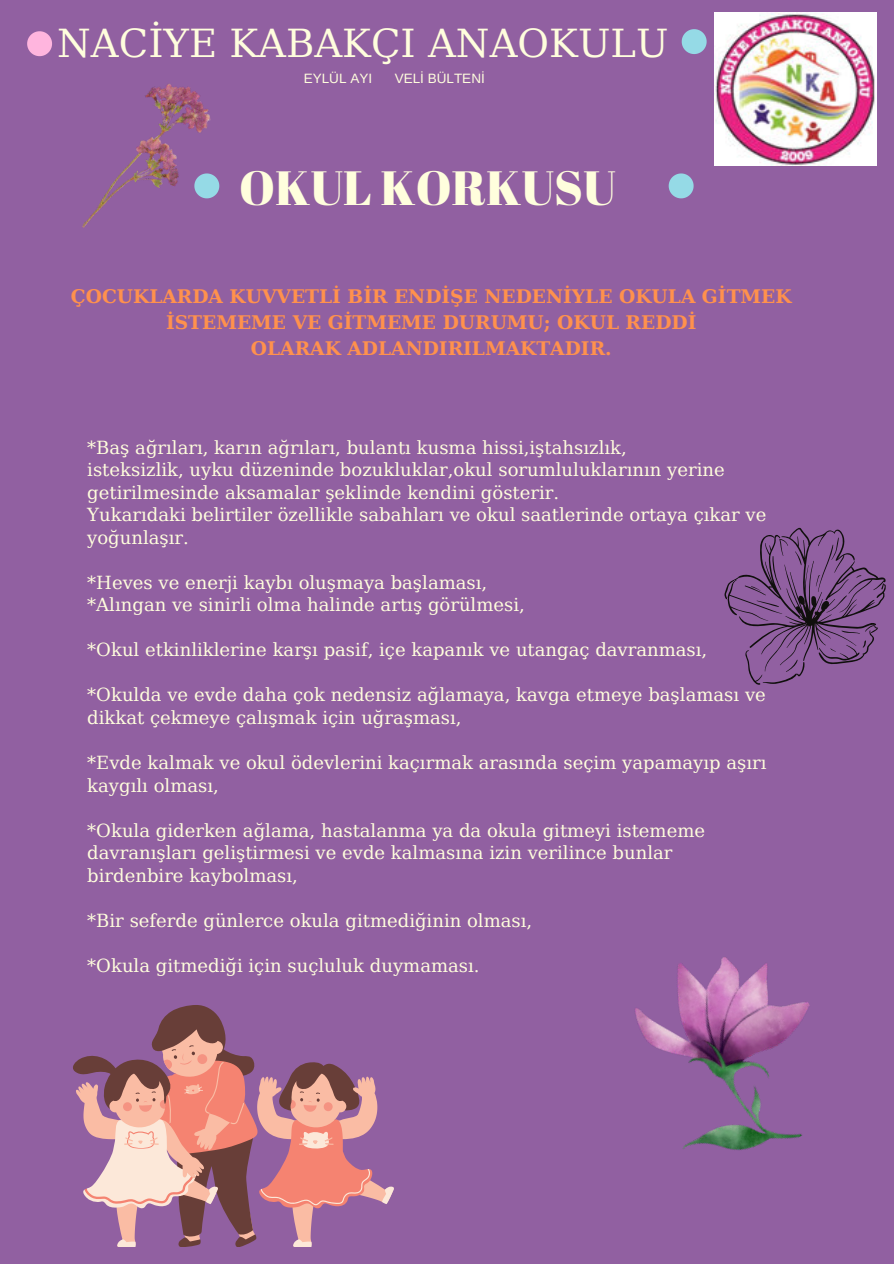
<style>
.page{position:relative;width:894px;height:1264px;background:#fff}
.page>*{position:absolute;margin:0;border:0;box-sizing:border-box;transform-origin:0 0}
.t1{font:48px "Abril Fatface";color:#fffedd}
.t2{font:38.55px "DejaVu Serif";color:#fffedd}
.t3{font:700 18.6px/26px "DejaVu Serif";color:#ff914d;text-align:center}
.t4{font:18px/22.5px "DejaVu Serif";color:#fffedd}
.t5{font:13.5px "Arimo";color:#fffedd}
</style>
<div class="page">
<div style="left:0;top:0;width:893px;height:1263px;background:#9160a1"></div>
<svg style="left:668px;top:173px;width:25px;height:25px"></svg>
<svg style="left:27px;top:31px;width:25px;height:25px"></svg>
<svg style="left:681px;top:29px;width:25px;height:25px"></svg>
<img style="left:714px;top:13px;width:161px;height:153px">
<svg style="left:73px;top:1005px;width:321px;height:241px"></svg>
<svg style="left:724px;top:528px;width:161px;height:156px"></svg>
<img style="left:82px;top:84px;width:137px;height:144px">
<img style="left:635px;top:957px;width:175px;height:193px">
<h2 class="t2" style="left:57px;top:14px;width:612px">NACİYE KABAKÇI ANAOKULU</h2>
<p class="t5" style="left:304px;top:70px;width:70px">EYLÜL AYI</p>
<p class="t5" style="left:394px;top:70px;width:92px">VELİ BÜLTENİ</p>
<h1 class="t1" style="left:239px;top:154px;width:378px">OKUL KORKUSU</h1>
<p class="t3" style="left:71px;top:283px;width:722px">ÇOCUKLARDA KUVVETLİ BİR ENDİŞE NEDENİYLE OKULA GİTMEK<br>İSTEMEME VE GİTMEME DURUMU; OKUL REDDİ<br>OLARAK ADLANDIRILMAKTADIR.</p>
<p class="t4" style="left:87px;top:435px;width:680px">*Baş ağrıları, karın ağrıları, bulantı kusma hissi,iştahsızlık,<br>isteksizlik, uyku düzeninde bozukluklar,okul sorumluluklarının yerine getirilmesinde aksamalar şeklinde kendini gösterir.<br>Yukarıdaki belirtiler özellikle sabahları ve okul saatlerinde ortaya çıkar ve yoğunlaşır.</p>
<p class="t4" style="left:87px;top:570px;width:439px">*Heves ve enerji kaybı oluşmaya başlaması, *Alıngan ve sinirli olma halinde artış görülmesi,</p>
<p class="t4" style="left:87px;top:638px;width:621px">*Okul etkinliklerine karşı pasif, içe kapanık ve utangaç davranması,</p>
<p class="t4" style="left:87px;top:683px;width:680px">*Okulda ve evde daha çok nedensiz ağlamaya, kavga etmeye başlaması ve dikkat çekmeye çalışmak için uğraşması,</p>
<p class="t4" style="left:87px;top:750px;width:680px">*Evde kalmak ve okul ödevlerini kaçırmak arasında seçim yapamayıp aşırı kaygılı olması,</p>
<p class="t4" style="left:87px;top:818px;width:619px">*Okula giderken ağlama, hastalanma ya da okula gitmeyi istememe davranışları geliştirmesi ve evde kalmasına izin verilince bunlar birdenbire kaybolması,</p>
<p class="t4" style="left:87px;top:908px;width:446px">*Bir seferde günlerce okula gitmediğinin olması,</p>
<p class="t4" style="left:87px;top:953px;width:394px">*Okula gitmediği için suçluluk duymaması.</p>
</div>
